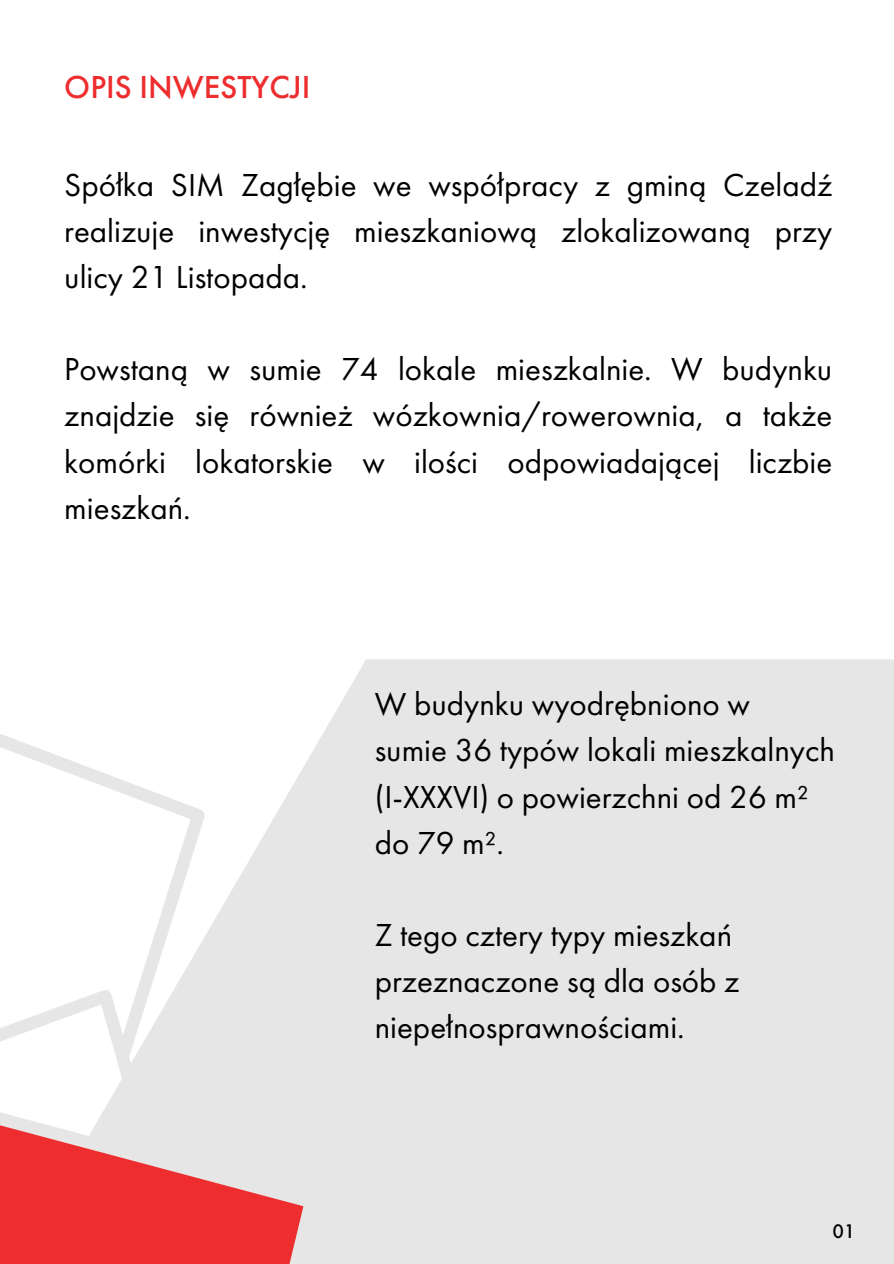
<style>
.page{position:relative;width:894px;height:1264px;background:#fff}
.page>*{position:absolute;margin:0;border:0;box-sizing:border-box;transform-origin:0 0}
.t1{font:33px/46.2px "Futura PT";color:#000;text-align:justify}
.t2{font:500 33px "Futura PT";color:#ee2d2f}
.t3{font:500 20.4px "Futura PT";color:#000}
</style>
<div class="page">
<div style="left:89px;top:659px;width:804px;height:604px;background:#e5e6e5"></div>
<svg style="left:0;top:731px;width:317px;height:477px;fill:#fff"></svg>
<svg style="left:0;top:1123px;width:303px;height:140px"></svg>
<p class="t2" style="left:64px;top:73px;width:248px">OPIS INWESTYCJI</p>
<p class="t1" style="left:64px;top:164px;width:769px">Spółka SIM Zagłębie we współpracy z gminą Czeladź realizuje inwestycję mieszkaniową zlokalizowaną przy ulicy 21 Listopada.</p>
<p class="t1" style="left:64px;top:348px;width:769px">Powstaną w sumie 74 lokale mieszkalnie. W budynku znajdzie się również wózkownia/rowerownia, a także komórki lokatorskie w ilości odpowiadającej liczbie mieszkań.</p>
<p class="t1" style="left:374px;top:683px;width:462px;text-align:left">W budynku wyodrębniono w<br>sumie 36 typów lokali mieszkalnych (I-XXXVI) o powierzchni od 26 m² do 79 m².</p>
<p class="t1" style="left:374px;top:914px;width:366px;text-align:left">Z tego cztery typy mieszkań przeznaczone są dla osób z niepełnosprawnościami.</p>
<p class="t3" style="left:832px;top:1222px;width:25px">01</p>
</div>
